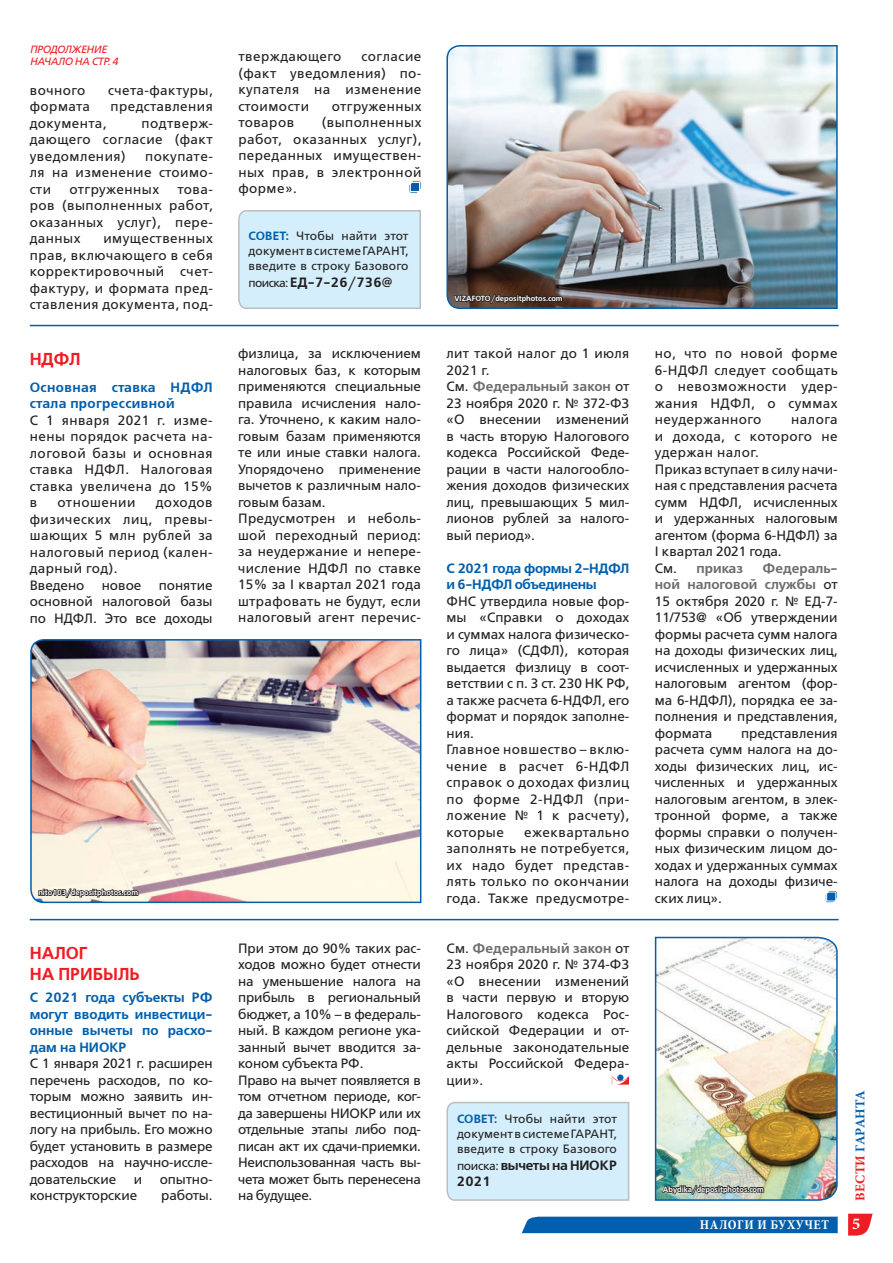
<style>
.page{position:relative;width:893px;height:1263px;background:#fff}
.page>*{position:absolute;margin:0;border:0;box-sizing:border-box;transform-origin:0 0}
.t1{font:600 17.25px/21px "Free Set";color:#ee1d23}
.t2{font:700 16.5px "Minion Pro";color:#fff}
.t3{font:13.5px/16.5px "Free Set";color:#231f20;text-align:justify}
.t4{font:13.5px/16.5px "Free Set";letter-spacing:-.025em;color:#231f20}
.t5{font:13.5px/16.5px "Free Set";letter-spacing:.035em;color:#231f20}
.t6{font:600 13.5px/16.5px "Free Set";color:#015fae;text-align:justify}
.t7{font:600 13.5px/16.5px "Free Set";letter-spacing:-.025em;color:#231f20}
.t8{font:600 13.5px/16.5px "Free Set";letter-spacing:-.025em;color:#015fae}
.t9{font:600 13.5px/16.5px "Free Set";letter-spacing:.025em;color:#015fae}
.t10{font:700 condensed 13.5px "Minion Pro";letter-spacing:.04em;color:#fff}
.t11{font:700 13.5px "Minion Pro";letter-spacing:.01em;color:#015fae}
.t12{font:12px/15px "Free Set";letter-spacing:.015em;color:#231f20;text-align:justify}
.t13{font:italic 10.5px/12.6px "Free Set";letter-spacing:-.025em;color:#ee1d23}
.t14{font:600 7.5px "Free Set";color:#fff}
.s1{font-weight:600;color:#015fae}
.s2{font-weight:400;font-size:12px}
.s3{font-weight:600;color:#6c6d70}
.s4{color:#ee1d23}
</style>
<div class="page">
<svg style="left:848px;top:1214px;width:25px;height:21px"></svg>
<svg style="left:409px;top:180px;width:12px;height:14px"></svg>
<div style="left:522px;top:1217px;width:316px;height:16px;background:#015fae"></div>
<svg style="left:825px;top:890px;width:13px;height:13px"></svg>
<img style="left:30px;top:639px;width:392px;height:265px">
<svg style="left:37px;top:887px;width:102px;height:15px;background:#a19d98"></svg>
<svg style="left:612px;top:1074px;width:17px;height:11px"></svg>
<img style="left:654px;top:936px;width:184px;height:265px">
<svg style="left:661px;top:1178px;width:104px;height:23px;background:#869b96"></svg>
<svg style="left:446px;top:1101px;width:184px;height:100px;background:#d4edf8"></svg>
<div style="left:238px;top:210px;width:183px;height:99px;background:#d4effb"></div>
<hr style="left:31px;top:325px;width:807px;height:1px;background:#015fae">
<hr style="left:31px;top:919px;width:807px;height:1px;background:#015fae">
<img style="left:446px;top:45px;width:392px;height:264px">
<svg style="left:453px;top:288px;width:111px;height:21px;background:#463732"></svg>
<p class="t13" style="left:30px;top:43px;width:90px">ПРОДОЛЖЕНИЕ<br>НАЧАЛО НА СТР. 4</p>
<p class="t5" style="left:30px;top:82px;width:57px">вочного</p>
<p class="t5" style="left:108px;top:82px;width:106px">счета-фактуры,</p>
<p class="t5" style="left:30px;top:98px;width:62px">формата</p>
<p class="t5" style="left:111px;top:98px;width:104px">представления</p>
<p class="t5" style="left:30px;top:115px;width:78px">документа,</p>
<p class="t3" style="left:30px;top:115px;width:185px;text-indent:112px">подтверж&shy;дающего согласие (факт уведомления)</p>
<p class="t3" style="left:30px;top:148px;width:185px;text-indent:115px">покупате&shy;ля на изменение стоимо&shy;сти</p>
<p class="t3" style="left:30px;top:181px;width:185px;text-indent:148px">това&shy;ров (выполненных работ, оказанных услуг), пере&shy;данных</p>
<p class="t5" style="left:69px;top:181px;width:91px">отгруженных</p>
<p class="t3" style="left:30px;top:230px;width:185px;text-indent:74px">имущественных прав, включающего в себя корректировочный счет&shy;фактуру, и формата пред&shy;ставления документа, под-</p>
<p class="t1" style="left:30px;top:349px;width:52px">НДФЛ</p>
<p class="t9" style="left:30px;top:379px;width:184px">Основная ставка НДФЛ стала прогрессивной</p>
<p class="t3" style="left:30px;top:412px;width:184px">С 1 января 2021 г. изме&shy;нены порядок расчета на&shy;логовой базы и основная ставка НДФЛ. Налоговая ставка увеличена до 15% в</p>
<p class="t5" style="left:30px;top:494px;width:184px;text-indent:126px">доходов физических лиц, превы&shy;шающих 5 млн рублей за налоговый период (кален&shy;дарный год).<br>Введено</p>
<p class="t5" style="left:58px;top:494px;width:79px">отношении</p>
<p class="t3" style="left:30px;top:576px;width:184px;text-indent:129px">понятие основной налоговой базы по НДФЛ. Это все доходы</p>
<p class="t3" style="left:102px;top:576px;width:41px">новое</p>
<p class="t14" style="left:38px;top:888px;width:101px">nito103/depositphotos.com</p>
<p class="t1" style="left:30px;top:942px;width:112px">НАЛОГ<br>НА ПРИБЫЛЬ</p>
<p class="t6" style="left:30px;top:989px;width:184px">С 2021 года субъекты РФ могут вводить инвестици&shy;онные вычеты по расхо&shy;дам на НИОКР</p>
<p class="t3" style="left:30px;top:1055px;width:184px">С 1 января 2021 г. расширен перечень расходов, по ко&shy;торым можно заявить ин&shy;вестиционный вычет по на&shy;логу на прибыль. Его можно будет установить в размере расходов на научно-иссле&shy;довательские</p>
<p class="t3" style="left:134px;top:1170px;width:10px">и</p>
<p class="t3" style="left:160px;top:1170px;width:54px">опытно-</p>
<p class="t3" style="left:30px;top:1187px;width:109px">конструкторские</p>
<p class="t3" style="left:161px;top:1187px;width:53px">работы.</p>
<p class="t5" style="left:238px;top:48px;width:105px">тверждающего</p>
<p class="t3" style="left:238px;top:48px;width:185px;text-indent:123px">согласие (факт уведомления) по&shy;купателя на изменение стоимости</p>
<p class="t5" style="left:332px;top:98px;width:91px">отгруженных</p>
<p class="t3" style="left:238px;top:114px;width:185px;text-indent:83px">(выполненных работ, оказанных услуг), переданных имуществен&shy;ных прав, в электронной форме».</p>
<p class="t5" style="left:238px;top:114px;width:57px">товаров</p>
<p class="t12" style="left:249px;top:229px;width:161px"><span class="s1">СОВЕТ:</span> Чтобы найти этот документ в системе ГАРАНТ, введите в строку Базового</p>
<p class="t7" style="left:249px;top:274px;width:145px"><span class="s2">поиска:</span> ЕД-7-26/736@</p>
<p class="t14" style="left:455px;top:294px;width:109px">VIZAFOTO/depositphotos.com</p>
<p class="t3" style="left:238px;top:345px;width:184px;text-align:left">физлица, за исключением налоговых баз, к которым применяются специальные правила исчисления нало&shy;га. Уточнено, к каким нало&shy;говым базам применяются те или иные ставки налога.<br>Упорядочено применение вычетов к различным нало&shy;говым базам.<br>Предусмотрен и неболь&shy;шой переходный период: за неудержание и непере&shy;числение НДФЛ по ставке<br>15% за I квартал 2021 года штрафовать не будут, если налоговый агент перечис-</p>
<p class="t3" style="left:446px;top:345px;width:184px;text-align:left">лит такой налог до 1 июля<br>2021 г.<br>См. <span class="s3">Федеральный закон</span> от<br>23 ноября 2020 г. № 372-ФЗ «О внесении изменений в часть вторую Налогового кодекса Российской Феде&shy;рации в части налогообло&shy;жения доходов физических лиц, превышающих 5 мил&shy;лионов рублей за налого&shy;вый период».</p>
<p class="t8" style="left:446px;top:560px;width:184px">С 2021 года формы 2-НДФЛ и 6-НДФЛ объединены</p>
<p class="t3" style="left:446px;top:593px;width:184px;text-align:left">ФНС утвердила новые фор&shy;мы «Справки о доходах и суммах налога физическо&shy;го лица» (СДФЛ), которая выдается физлицу в соот&shy;ветствии с п. 3 ст. 230 НК РФ, а также расчета 6-НДФЛ, его формат и порядок заполне&shy;ния.<br>Главное новшество – вклю&shy;чение в расчет 6-НДФЛ справок о доходах физлиц по форме 2-НДФЛ (при&shy;ложение № 1 к расчету), которые</p>
<p class="t3" style="left:446px;top:824px;width:184px;text-indent:78px">ежеквартально заполнять не потребуется, их надо будет представ&shy;лять только по окончании года. Также предусмотре-</p>
<p class="t4" style="left:238px;top:940px;width:184px">При этом до 90% таких рас&shy;ходов можно будет отнести на уменьшение налога на прибыль в региональный бюджет, а 10% – в федераль&shy;ный. В каждом регионе ука&shy;занный вычет вводится за&shy;коном субъекта РФ.<br>Право на вычет появляется в том отчетном периоде, ког&shy;да завершены НИОКР или их отдельные этапы либо под&shy;писан акт их сдачи-приемки.<br>Неиспользованная часть вы&shy;чета может быть перенесена на будущее.</p>
<p class="t3" style="left:446px;top:939px;width:184px">См. <span class="s3">Федеральный закон</span> от 23 ноября 2020 г. № 374-ФЗ «О внесении изменений в части первую и вторую Налогового кодекса Рос&shy;сийской Федерации и от&shy;дельные законодательные акты Российской Федера&shy;ции».</p>
<p class="t12" style="left:457px;top:1111px;width:161px"><span class="s1">СОВЕТ:</span> Чтобы найти этот документ в системе ГАРАНТ, введите в строку Базового</p>
<p class="t7" style="left:457px;top:1157px;width:161px"><span class="s2">поиска:</span> вычеты на НИОКР<br>2021</p>
<p class="t3" style="left:655px;top:345px;width:184px">но, что по новой форме 6-НДФЛ следует сообщать о невозможности удер&shy;жания НДФЛ, о суммах неудержанного</p>
<p class="t3" style="left:655px;top:411px;width:184px;text-align:left;text-indent:136px">налога и дохода, с которого не удержан налог.<br>Приказ вступает в силу начи&shy;ная с представления расчета сумм НДФЛ, исчисленных и удержанных налоговым агентом (форма 6-НДФЛ) за<br>I квартал 2021 года.<br>См. <span class="s3">приказ</span></p>
<p class="t3" style="left:655px;top:560px;width:184px;text-indent:108px"><span class="s3">Федераль&shy;ной налоговой службы</span> от 15 октября 2020 г. № ЕД-7- 11/753@ «Об утверждении формы расчета сумм налога на доходы физических лиц, исчисленных и удержанных налоговым агентом (фор&shy;ма 6-НДФЛ), порядка ее за&shy;полнения и представления, формата</p>
<p class="t3" style="left:655px;top:725px;width:184px;text-indent:86px">представления расчета сумм налога на до&shy;ходы физических лиц, ис&shy;численных и удержанных налоговым агентом, в элек&shy;тронной форме, а также формы справки о получен&shy;ных физическим лицом до&shy;ходах и удержанных суммах налога на доходы физиче&shy;ских лиц».</p>
<p class="t14" style="left:663px;top:1185px;width:102px">Abydika/depositphotos.com</p>
<p class="t10" style="left:700px;top:1216px;width:130px">НАЛОГИ И БУХУЧЕТ</p>
<p class="t11" style="left:851px;top:1201px;width:112px;rotate:-90deg"><span class="s4">ВЕСТИ</span> ГАРАНТА</p>
<p class="t2" style="left:852px;top:1212px;width:10px">5</p>
</div>
